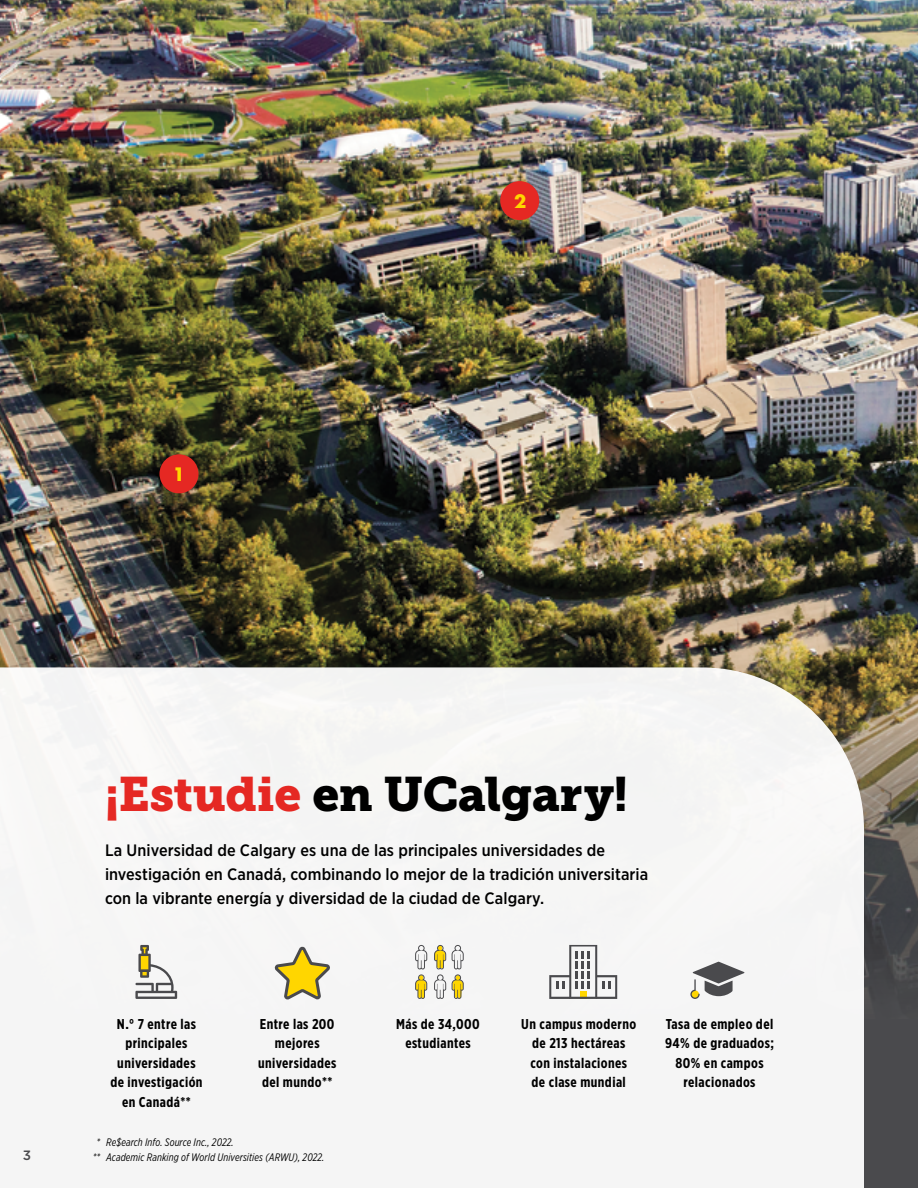
<style>
.page{position:relative;width:918px;height:1188px;background:#fff}
.page>*{position:absolute;margin:0;border:0;box-sizing:border-box;transform-origin:0 0}
.t1{font:48px "Museo Slab 900";letter-spacing:-.01em;color:#000}
.t2{font:700 18px "Futura";color:#ffd600}
.t3{font:500 16.5px/24px "Gotham Narrow";letter-spacing:.005em;color:#000}
.t4{font:700 14.25px/19.5px "Gotham X Narrow";letter-spacing:.03em;color:#000;text-align:center}
.t5{font:500 13.5px "Gotham";color:#4a4a4d}
.t6{font:italic 10.8px "Gotham X Narrow";letter-spacing:.01em;color:#000}
.s1{color:#e52823}
</style>
<div class="page">
<img style="left:0;top:0;width:918px;height:1019px">
<div style="left:500px;top:181px;width:39px;height:39px;background:#e52823;border-radius:50%"></div>
<div style="left:160px;top:454px;width:39px;height:39px;background:#e52823;border-radius:50%"></div>
<div style="left:0;top:667px;width:864px;height:352px;background:#f6f6f5"></div>
<svg style="left:549px;top:945px;width:68px;height:54px"></svg>
<svg style="left:690px;top:962px;width:55px;height:37px"></svg>
<svg style="left:272px;top:944px;width:60px;height:59px"></svg>
<svg style="left:434px;top:945px;width:12px;height:54px"></svg>
<svg style="left:415px;top:945px;width:12px;height:54px"></svg>
<svg style="left:452px;top:945px;width:12px;height:54px"></svg>
<svg style="left:135px;top:945px;width:42px;height:54px"></svg>
<p class="t2" style="left:173px;top:461px;width:14px">1</p>
<p class="t2" style="left:514px;top:188px;width:14px">2</p>
<h1 class="t1" style="left:105px;top:767px;width:525px"><span class="s1">¡Estudie</span> en UCalgary!</h1>
<p class="t3" style="left:105px;top:838px;width:545px">La Universidad de Calgary es una de las principales universidades de investigación en Canadá, combinando lo mejor de la tradición universitaria con la vibrante energía y diversidad de la ciudad de Calgary.</p>
<p class="t4" style="left:110px;top:1014px;width:94px">N.° 7 entre las principales universidades de investigación en Canadá**</p>
<p class="t4" style="left:258px;top:1014px;width:80px">Entre las 200 mejores universidades del mundo**</p>
<p class="t4" style="left:396px;top:1014px;width:85px">Más de 34,000 estudiantes</p>
<p class="t4" style="left:521px;top:1014px;width:116px">Un campus moderno de 213 hectáreas con instalaciones<br>de clase mundial</p>
<p class="t4" style="left:665px;top:1014px;width:110px">Tasa de empleo del<br>94% de graduados;<br>80% en campos relacionados</p>
<p class="t6" style="left:96px;top:1135px;width:139px">* Re$earch Info. Source Inc., 2022.</p>
<p class="t5" style="left:23px;top:1147px;width:10px">3</p>
<p class="t6" style="left:93px;top:1150px;width:233px">** Academic Ranking of World Universities (ARWU), 2022.</p>
</div>
